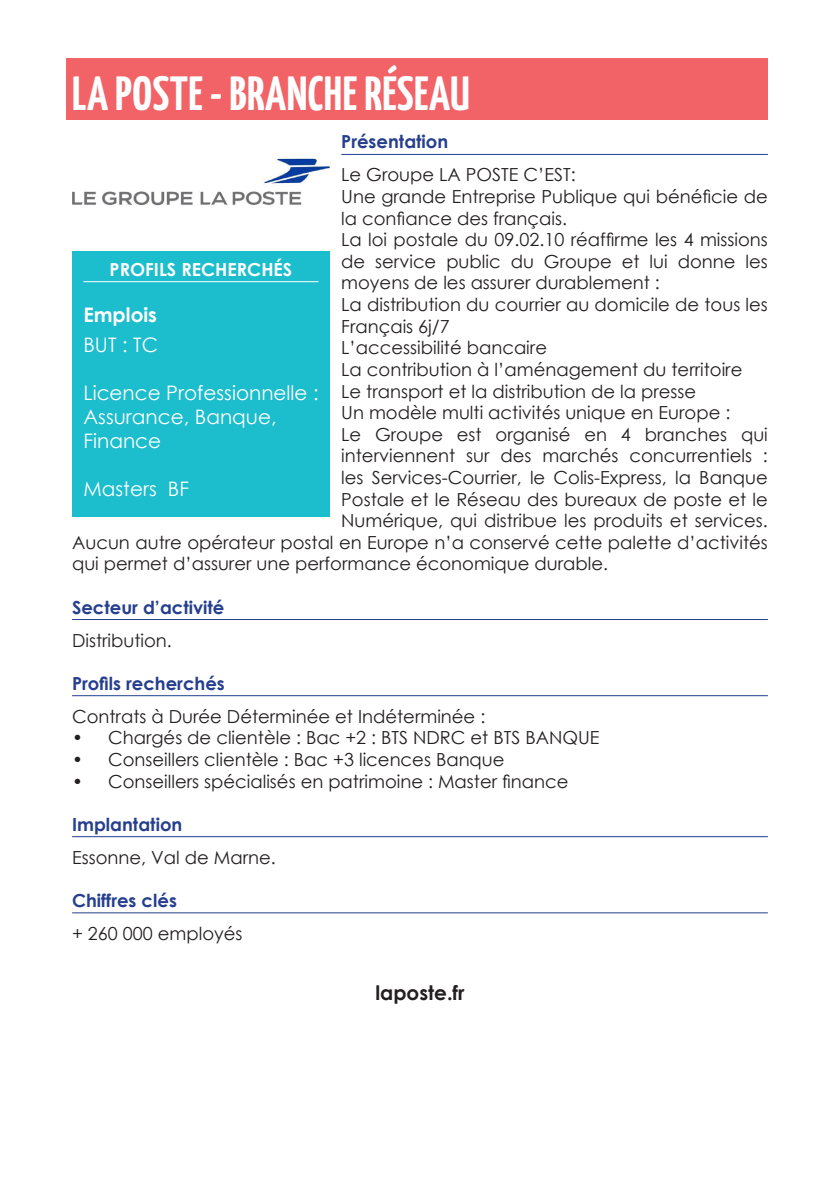
<style>
.page{position:relative;width:840px;height:1191px;background:#fff}
.page>*{position:absolute;margin:0;border:0;box-sizing:border-box;transform-origin:0 0}
.titre_1{font:700 48px "Yanone Kaffeesatz";letter-spacing:.01em;color:#fff}
.texte_profil_recherc{font:20px/24px "Century Gothic";color:#fff}
.site{font:700 20px "Century Gothic";color:#231f20}
.intertitre_profil_re{font:700 20px "Century Gothic";color:#fff}
.t1{font:18px/21.6px "Century Gothic";color:#231f20}
.texte_principal_-_in{font:700 18px "Century Gothic";color:#253f8e}
.titre_profil_recherc{font:700 18px "Century Gothic";color:#fff}
</style>
<div class="page">
<div style="left:66px;top:58px;width:701px;height:61px;background:#f16366"></div>
<hr style="left:341px;top:154px;width:426px;height:1px;background:#253f8e">
<hr style="left:72px;top:619px;width:695px;height:1px;background:#253f8e">
<hr style="left:72px;top:695px;width:695px;height:1px;background:#253f8e">
<hr style="left:72px;top:836px;width:695px;height:1px;background:#253f8e">
<hr style="left:72px;top:912px;width:695px;height:1px;background:#253f8e">
<img style="left:72px;top:156px;width:258px;height:50px">
<div style="left:72px;top:251px;width:258px;height:266px;background:#1cbdcc"></div>
<hr style="left:83px;top:281px;width:235px;height:1px;background:#fff">
<p class="titre_1" style="left:72px;top:64px;width:399px">LA POSTE - BRANCHE RÉSEAU</p>
<p class="texte_principal_-_in" style="left:341px;top:128px;width:108px">Présentation</p>
<p class="t1" style="left:341px;top:164px;width:236px">Le Groupe LA POSTE C’EST:</p>
<p class="t1" style="left:341px;top:185px;width:428px">Une grande Entreprise Publique qui bénéficie de la confiance des français.</p>
<p class="t1" style="left:341px;top:229px;width:428px;text-align:justify">La loi postale du 09.02.10 réaffirme les 4 missions de service public du Groupe et lui donne les moyens de les assurer durablement :</p>
<p class="t1" style="left:341px;top:293px;width:428px">La distribution du courrier au domicile de tous les<br>Français 6j/7</p>
<p class="t1" style="left:341px;top:337px;width:207px">L’accessibilité bancaire</p>
<p class="t1" style="left:341px;top:358px;width:402px">La contribution à l’aménagement du territoire</p>
<p class="t1" style="left:341px;top:380px;width:356px">Le transport et la distribution de la presse</p>
<p class="t1" style="left:341px;top:401px;width:390px">Un modèle multi activités unique en Europe :</p>
<p class="t1" style="left:341px;top:423px;width:428px">Le Groupe est organisé en 4 branches qui</p>
<p class="t1" style="left:341px;top:445px;width:428px">interviennent sur des marchés concurrentiels :</p>
<p class="t1" style="left:341px;top:466px;width:428px">les Services-Courrier, le Colis-Express, la Banque</p>
<p class="t1" style="left:341px;top:488px;width:428px">Postale et le Réseau des bureaux de poste et le</p>
<p class="t1" style="left:341px;top:509px;width:425px">Numérique, qui distribue les produits et services.</p>
<p class="t1" style="left:72px;top:531px;width:697px">Aucun autre opérateur postal en Europe n’a conservé cette palette d’activités</p>
<p class="t1" style="left:72px;top:553px;width:534px">qui permet d’assurer une performance économique durable.</p>
<p class="texte_principal_-_in" style="left:72px;top:593px;width:154px">Secteur d’activité</p>
<p class="t1" style="left:72px;top:629px;width:98px">Distribution.</p>
<p class="texte_principal_-_in" style="left:72px;top:669px;width:154px">Profils recherchés</p>
<p class="t1" style="left:72px;top:705px;width:414px">Contrats à Durée Déterminée et Indéterminée :</p>
<p class="t1" style="left:72px;top:726px;width:528px">• Chargés de clientèle : Bac +2 : BTS NDRC et BTS BANQUE</p>
<p class="t1" style="left:72px;top:748px;width:434px">• Conseillers clientèle : Bac +3 licences Banque</p>
<p class="t1" style="left:72px;top:770px;width:497px">• Conseillers spécialisés en patrimoine : Master finance</p>
<p class="texte_principal_-_in" style="left:72px;top:810px;width:112px">Implantation</p>
<p class="t1" style="left:72px;top:846px;width:202px">Essonne, Val de Marne.</p>
<p class="texte_principal_-_in" style="left:72px;top:886px;width:106px">Chiffres clés</p>
<p class="t1" style="left:72px;top:922px;width:172px">+ 260 000 employés</p>
<p class="titre_profil_recherc" style="left:110px;top:255px;width:184px">PROFILS RECHERCHÉS</p>
<p class="intertitre_profil_re" style="left:83px;top:300px;width:75px">Emplois</p>
<p class="texte_profil_recherc" style="left:83px;top:332px;width:76px">BUT : TC</p>
<p class="texte_profil_recherc" style="left:83px;top:380px;width:236px">Licence Professionnelle :</p>
<p class="texte_profil_recherc" style="left:83px;top:404px;width:195px">Assurance, Banque,<br>Finance</p>
<p class="texte_profil_recherc" style="left:83px;top:476px;width:107px">Masters BF</p>
<p class="site" style="left:375px;top:977px;width:91px">laposte.fr</p>
</div>
